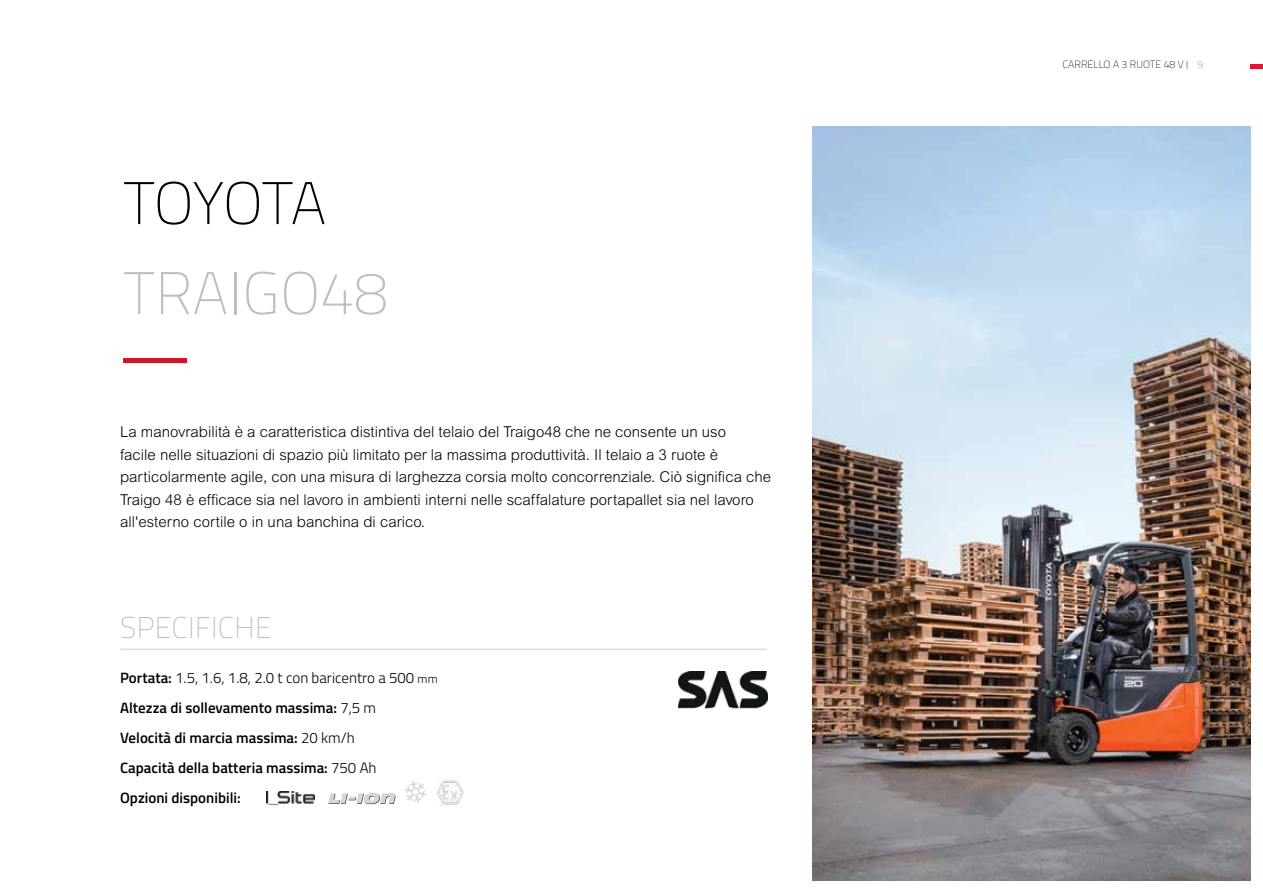
<style>
.page{position:relative;width:1263px;height:893px;background:#fff}
.page>*{position:absolute;margin:0;border:0;box-sizing:border-box;transform-origin:0 0}
.t1{font:100 60px "Titillium";letter-spacing:.01em;color:#bcbec0}
.t2{font:100 60px "Titillium";letter-spacing:-.02em;color:#000}
.t3{font:100 30px "Titillium";letter-spacing:.01em;color:#bcbec0}
.t4{font:300 15px/22.5px "Arial MT Std";color:#000}
.t5{font:600 15px/30px "Titillium";color:#000}
.t6{font:100 10.5px "Titillium";letter-spacing:.01em;color:#000}
.t7{font:10.5px "Titillium";color:#bcbec0}
.s1{font-weight:300}
.s2{font-weight:300;font-size:12px}
.s3{font-size:8.4px}
</style>
<div class="page">
<div style="left:1250px;top:64px;width:13px;height:5px;background:#da1a32"></div>
<hr style="left:120px;top:648px;width:647px;height:2px;background:#bcbec0">
<hr style="left:123px;top:358px;width:64px;height:4px;background:#ce1628">
<img style="left:437px;top:779px;width:26px;height:26px">
<svg style="left:404px;top:781px;width:23px;height:22px"></svg>
<svg style="left:328px;top:793px;width:67px;height:11px"></svg>
<img style="left:267px;top:792px;width:47px;height:13px">
<img style="left:812px;top:126px;width:438px;height:754px">
<img style="left:679px;top:672px;width:89px;height:37px">
<h1 class="t2" style="left:123px;top:160px;width:204px">TOYOTA</h1>
<h1 class="t1" style="left:123px;top:250px;width:266px">TRAIGO48</h1>
<p class="t4" style="left:120px;top:421px;width:652px">La manovrabilità è a caratteristica distintiva del telaio del Traigo48 che ne consente un uso<br>facile nelle situazioni di spazio più limitato per la massima produttività. Il telaio a 3 ruote è particolarmente agile, con una misura di larghezza corsia molto concorrenziale. Ciò significa che Traigo 48 è efficace sia nel lavoro in ambienti interni nelle scaffalature portapallet sia nel lavoro all'esterno cortile o in una banchina di carico.</p>
<h2 class="t3" style="left:120px;top:606px;width:153px">SPECIFICHE</h2>
<p class="t5" style="left:120px;top:662px;width:319px">Portata: <span class="s1">1.5, 1.6, 1.8, 2.0 t con baricentro a 500</span> <span class="s2">mm </span>Altezza di sollevamento massima: <span class="s1">7,5 m<br></span>Velocità di marcia massima: <span class="s1">20 km/h<br></span>Capacità della batteria massima: <span class="s1">750 Ah<br></span>Opzioni disponibili:</p>
<p class="t6" style="left:1062px;top:57px;width:127px">CARRELLO A 3 RUOTE 48 V <span class="s3">|</span></p>
<p class="t7" style="left:1197px;top:57px;width:7px">9</p>
</div>
